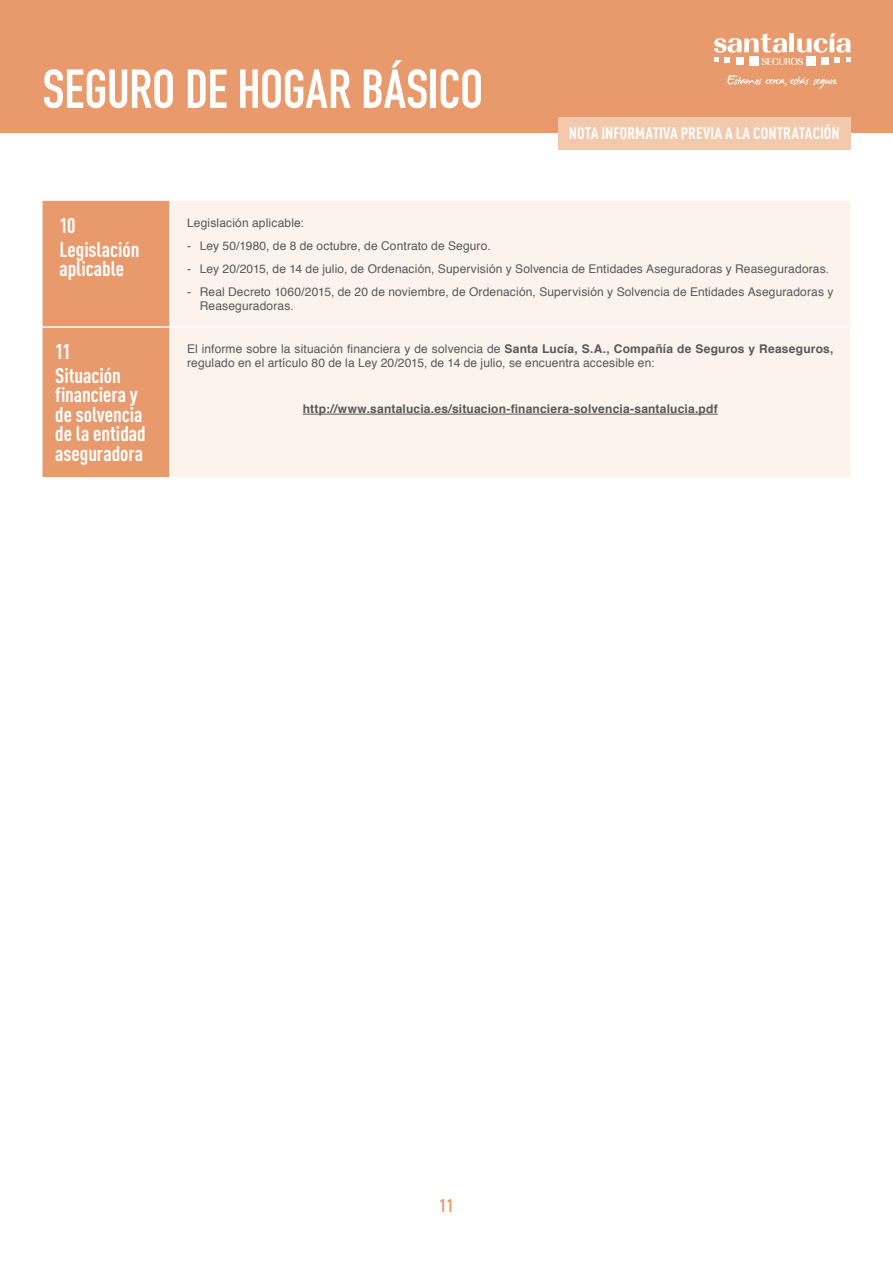
<style>
.page{position:relative;width:893px;height:1263px;background:#fff}
.page>*{position:absolute;margin:0;border:0;box-sizing:border-box;transform-origin:0 0}
.t1{font:700 54px "DIN Condensed";letter-spacing:-.005em;color:#fff}
.t2{font:700 condensed 21px/19.5px "DIN Pro";letter-spacing:-.005em;color:#fff}
.t3{font:700 condensed 18px "DIN Pro";color:#e89a6d}
.t4{font:700 condensed 16.5px "DIN Pro";color:#fff}
.t5{font:12px/14.4px "Helvetica";letter-spacing:.01em;color:#57585a}
.t6{font:700 12px "Helvetica";letter-spacing:.015em;color:#57585a}
.s1{font-weight:700}
</style>
<div class="page">
<div style="left:0;top:0;width:893px;height:133px;background:#e89a6d"></div>
<div style="left:749px;top:57px;width:10px;height:9px;background:#fff"></div>
<div style="left:806px;top:57px;width:9px;height:9px;background:#fff"></div>
<svg style="left:714px;top:33px;width:136px;height:32px"></svg>
<svg style="left:727px;top:75px;width:110px;height:14px"></svg>
<div style="left:558px;top:117px;width:292px;height:32px;background:#f2c9ac"></div>
<div style="left:43px;top:201px;width:126px;height:276px;background:#e89a6d"></div>
<div style="left:171px;top:201px;width:679px;height:276px;background:#fbf3ec"></div>
<hr style="left:43px;top:326px;width:127px;height:2px;background:#fff">
<hr style="left:170px;top:326px;width:680px;height:2px;background:#fff">
<hr style="left:303px;top:414px;width:415px;height:1px;background:#57585a">
<h1 class="t1" style="left:43px;top:57px;width:442px">SEGURO DE HOGAR BÁSICO</h1>
<h3 class="t4" style="left:569px;top:121px;width:272px">NOTA INFORMATIVA PREVIA A LA CONTRATACIÓN</h3>
<h2 class="t2" style="left:60px;top:212px;width:81px;line-height:23.7px">10<br>Legislación</h2>
<h2 class="t2" style="left:60px;top:257px;width:66px">aplicable</h2>
<h2 class="t2" style="left:55px;top:338px;width:67px;line-height:23.7px">11<br>Situación</h2>
<h2 class="t2" style="left:55px;top:383px;width:92px">financiera y de solvencia de la entidad aseguradora</h2>
<p class="t5" style="left:187px;top:216px;width:118px">Legislación aplicable:</p>
<p class="t5" style="left:187px;top:239px;width:305px">- Ley 50/1980, de 8 de octubre, de Contrato de Seguro.</p>
<p class="t5" style="left:187px;top:262px;width:644px">- Ley 20/2015, de 14 de julio, de Ordenación, Supervisión y Solvencia de Entidades Aseguradoras y Reaseguradoras.</p>
<p class="t5" style="left:200px;top:285px;width:635px;text-indent:-13px">- Real Decreto 1060/2015, de 20 de noviembre, de Ordenación, Supervisión y Solvencia de Entidades Aseguradoras y<br>Reaseguradoras.</p>
<p class="t5" style="left:187px;top:342px;width:648px">El informe sobre la situación financiera y de solvencia de <span class="s1">Santa Lucía, S.A., Compañía de Seguros y Reaseguros, </span>regulado en el artículo 80 de la Ley 20/2015, de 14 de julio, se encuentra accesible en:</p>
<p class="t6" style="left:303px;top:399px;width:416px">http://www.santalucia.es/situacion-financiera-solvencia-santalucia.pdf</p>
<h3 class="t3" style="left:439px;top:1192px;width:16px">11</h3>
</div>
